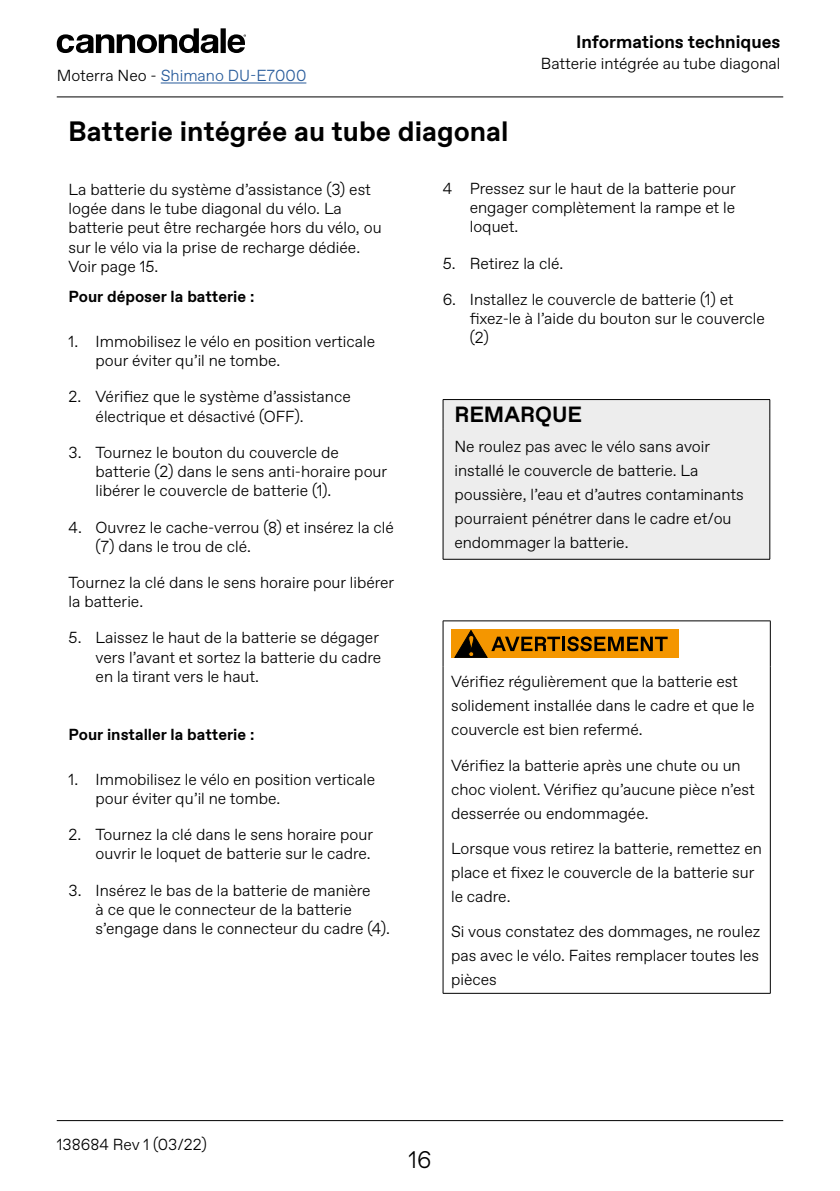
<style>
.page{position:relative;width:840px;height:1191px;background:#fff}
.page>*{position:absolute;margin:0;border:0;box-sizing:border-box;transform-origin:0 0}
.t1{font:700 28px "Favorit";color:#000}
.t2{font:300 24px "Favorit";color:#000}
.t3{font:700 22px "Favorit";color:#000}
.t4{font:700 18px "Favorit";color:#000}
.t5{font:300 16px/19.2px "Favorit";color:#000}
.t6{font:700 16px "Favorit";color:#000}
.t7{font:300 16px "Favorit";color:#275b9b}
.s1{color:#000}
</style>
<div class="page">
<hr style="left:161px;top:83px;width:145px;height:1px;background:#275b9b">
<hr style="left:57px;top:96px;width:725px;height:1px;background:#000">
<hr style="left:57px;top:1120px;width:725px;height:1px;background:#000">
<div style="left:220px;top:28px;width:6px;height:25px;background:#000"></div>
<svg style="left:57px;top:28px;width:161px;height:25px"></svg>
<svg style="left:227px;top:34px;width:19px;height:19px"></svg>
<div style="left:443px;top:400px;width:326px;height:159px;background:#ededed"></div>
<hr style="left:442px;top:399px;width:327px;height:1px;background:#000">
<svg style="left:442px;top:400px;width:1px;height:28px"></svg>
<svg style="left:769px;top:400px;width:1px;height:28px"></svg>
<hr style="left:442px;top:428px;width:1px;height:131px;background:#000">
<hr style="left:769px;top:428px;width:1px;height:131px;background:#000">
<hr style="left:442px;top:559px;width:327px;height:1px;background:#000">
<hr style="left:442px;top:620px;width:328px;height:1px;background:#000">
<hr style="left:442px;top:621px;width:1px;height:45px;background:#000">
<hr style="left:769px;top:621px;width:1px;height:45px;background:#000">
<hr style="left:442px;top:666px;width:1px;height:327px;background:#000">
<hr style="left:769px;top:666px;width:1px;height:327px;background:#000">
<hr style="left:442px;top:993px;width:328px;height:1px;background:#000">
<div style="left:451px;top:629px;width:226px;height:29px;background:#f49600"></div>
<svg style="left:454px;top:630px;width:213px;height:27px"></svg>
<p class="t7" style="left:57px;top:65px;width:251px"><span class="s1">Moterra Neo -</span> Shimano DU-E7000</p>
<p class="t4" style="left:575px;top:30px;width:206px">Informations techniques</p>
<p class="t5" style="left:540px;top:54px;width:241px">Batterie intégrée au tube diagonal</p>
<h1 class="t1" style="left:68px;top:113px;width:442px">Batterie intégrée au tube diagonal</h1>
<p class="t5" style="left:69px;top:179px;width:314px">La batterie du système d’assistance (3) est logée dans le tube diagonal du vélo. La batterie peut être rechargée hors du vélo, ou sur le vélo via la prise de recharge dédiée.<br>Voir page 15.</p>
<p class="t6" style="left:69px;top:286px;width:187px">Pour déposer la batterie :</p>
<p class="t5" style="left:96px;top:331px;width:281px;text-indent:-27px">1. Immobilisez le vélo en position verticale pour éviter qu’il ne tombe.</p>
<p class="t5" style="left:96px;top:387px;width:256px;text-indent:-27px">2. Vérifiez que le système d’assistance électrique et désactivé (OFF).</p>
<p class="t5" style="left:96px;top:442px;width:293px;text-indent:-27px">3. Tournez le bouton du couvercle de batterie (2) dans le sens anti-horaire pour libérer le couvercle de batterie (1).</p>
<p class="t5" style="left:96px;top:517px;width:299px;text-indent:-27px">4. Ouvrez le cache-verrou (8) et insérez la clé (7) dans le trou de clé.</p>
<p class="t5" style="left:69px;top:572px;width:327px">Tournez la clé dans le sens horaire pour libérer la batterie.</p>
<p class="t5" style="left:96px;top:627px;width:287px;text-indent:-27px">5. Laissez le haut de la batterie se dégager vers l’avant et sortez la batterie du cadre en la tirant vers le haut.</p>
<p class="t5" style="left:469px;top:178px;width:267px;text-align:justify;text-indent:-27px">4 Pressez sur le haut de la batterie pour engager complètement la rampe et le loquet.</p>
<p class="t5" style="left:442px;top:253px;width:122px">5. Retirez la clé.</p>
<p class="t5" style="left:469px;top:289px;width:296px;text-indent:-27px">6. Installez le couvercle de batterie (1) et fixez-le à l’aide du bouton sur le couvercle (2)</p>
<h3 class="t3" style="left:454px;top:400px;width:129px">REMARQUE</h3>
<p class="t5" style="left:454px;top:434px;width:290px;line-height:24px">Ne roulez pas avec le vélo sans avoir installé le couvercle de batterie. La poussière, l’eau et d’autres contaminants pourraient pénétrer dans le cadre et/ou endommager la batterie.</p>
<p class="t5" style="left:451px;top:669px;width:305px;line-height:24px">Vérifiez régulièrement que la batterie est solidement installée dans le cadre et que le couvercle est bien refermé.</p>
<p class="t5" style="left:451px;top:752px;width:305px;line-height:24px">Vérifiez la batterie après une chute ou un choc violent. Vérifiez qu’aucune pièce n’est desserrée ou endommagée.</p>
<p class="t5" style="left:451px;top:836px;width:312px;line-height:24px">Lorsque vous retirez la batterie, remettez en place et fixez le couvercle de la batterie sur le cadre.</p>
<p class="t5" style="left:451px;top:919px;width:310px;line-height:24px;text-align:justify">Si vous constatez des dommages, ne roulez pas avec le vélo. Faites remplacer toutes les pièces</p>
<p class="t6" style="left:69px;top:724px;width:187px">Pour installer la batterie :</p>
<p class="t5" style="left:96px;top:769px;width:281px;text-indent:-27px">1. Immobilisez le vélo en position verticale pour éviter qu’il ne tombe.</p>
<p class="t5" style="left:69px;top:824px;width:306px;text-align:right">2. Tournez la clé dans le sens horaire pour ouvrir le loquet de batterie sur le cadre.</p>
<p class="t5" style="left:96px;top:880px;width:296px;text-indent:-27px">3. Insérez le bas de la batterie de manière<br>à ce que le connecteur de la batterie s’engage dans le connecteur du cadre (4).</p>
<p class="t5" style="left:57px;top:1134px;width:151px">138684 Rev 1 (03/22)</p>
<h2 class="t2" style="left:408px;top:1143px;width:25px">16</h2>
</div>
